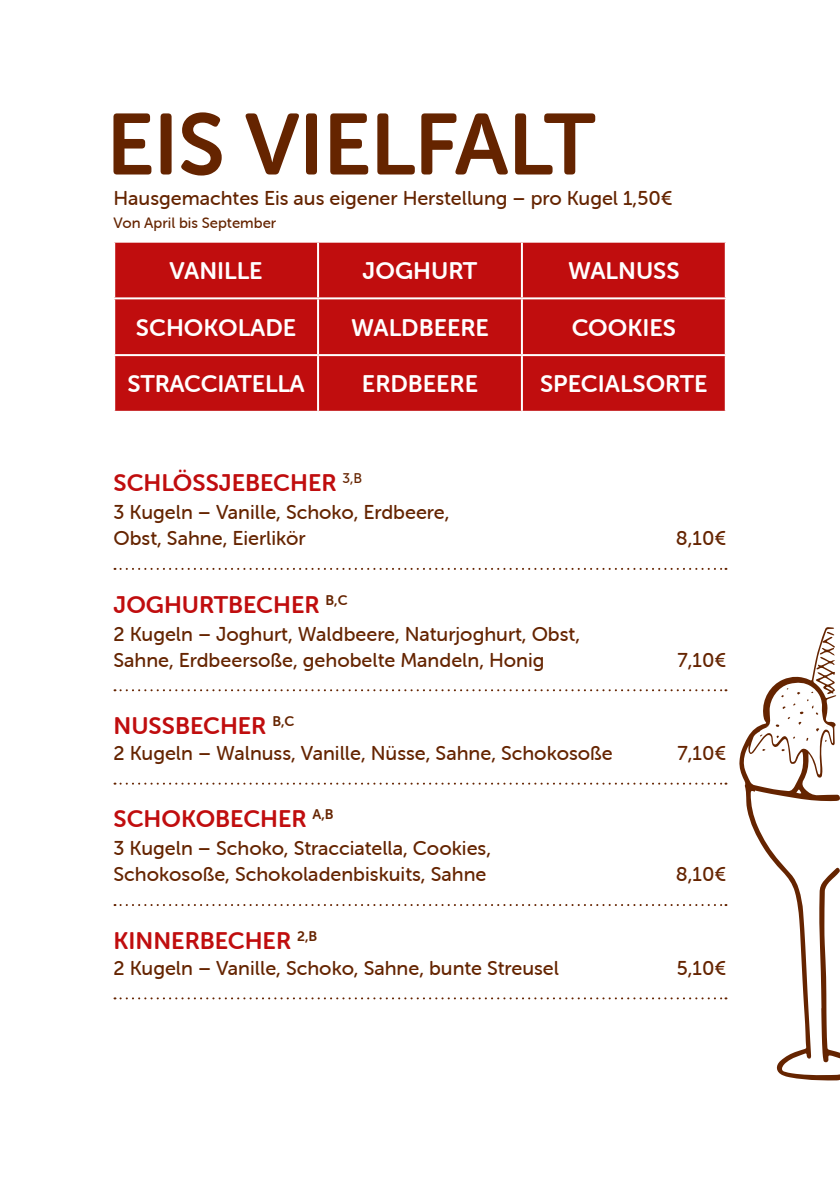
<style>
.page{position:relative;width:840px;height:1191px;background:#fff}
.page>*{position:absolute;margin:0;border:0;box-sizing:border-box;transform-origin:0 0}
.t1{font:86px "Museo Sans Rounded 700";letter-spacing:-.01em;color:#652400}
.t2{font:24px "Museo Sans Rounded 700";color:#fff}
.t3{font:24px "Museo Sans Rounded 700";color:#c00d0e}
.t4{font:20px/26px "Museo Sans Rounded 500";color:#652400}
.t5{font:15px "Museo Sans Rounded 500";color:#652400}
</style>
<div class="page">
<svg style="left:114px;top:568px;width:612px;height:2px"></svg>
<svg style="left:114px;top:689px;width:612px;height:2px"></svg>
<svg style="left:114px;top:782px;width:612px;height:2px"></svg>
<svg style="left:114px;top:904px;width:612px;height:2px"></svg>
<svg style="left:114px;top:997px;width:612px;height:2px"></svg>
<svg style="left:739px;top:627px;width:100px;height:453px"></svg>
<svg style="left:818px;top:867px;width:21px;height:195px"></svg>
<svg style="left:775px;top:632px;width:60px;height:110px"></svg>
<svg style="left:759px;top:726px;width:9px;height:10px"></svg>
<div style="left:115px;top:243px;width:609px;height:168px;background:#c00d0e"></div>
<hr style="left:317px;top:243px;width:2px;height:54px;background:#fff">
<hr style="left:520px;top:243px;width:2px;height:54px;background:#fff">
<hr style="left:113px;top:297px;width:205px;height:2px;background:#fff">
<hr style="left:318px;top:297px;width:203px;height:2px;background:#fff">
<hr style="left:317px;top:299px;width:2px;height:55px;background:#fff">
<hr style="left:521px;top:297px;width:205px;height:2px;background:#fff">
<hr style="left:520px;top:299px;width:2px;height:55px;background:#fff">
<hr style="left:113px;top:354px;width:205px;height:2px;background:#fff">
<hr style="left:318px;top:354px;width:203px;height:2px;background:#fff">
<hr style="left:317px;top:356px;width:2px;height:55px;background:#fff">
<hr style="left:521px;top:354px;width:205px;height:2px;background:#fff">
<hr style="left:520px;top:356px;width:2px;height:55px;background:#fff">
<h1 class="t1" style="left:106px;top:97px;width:490px">EIS VIELFALT</h1>
<p class="t4" style="left:113px;top:185px;width:560px">Hausgemachtes Eis aus eigener Herstellung – pro Kugel 1,50€</p>
<p class="t5" style="left:113px;top:214px;width:164px">Von April bis September</p>
<p class="t2" style="left:169px;top:257px;width:94px">VANILLE</p>
<p class="t2" style="left:362px;top:257px;width:116px">JOGHURT</p>
<p class="t2" style="left:567px;top:257px;width:113px">WALNUSS</p>
<p class="t2" style="left:136px;top:314px;width:162px">SCHOKOLADE</p>
<p class="t2" style="left:351px;top:314px;width:139px">WALDBEERE</p>
<p class="t2" style="left:571px;top:314px;width:106px">COOKIES</p>
<p class="t2" style="left:127px;top:371px;width:179px">STRACCIATELLA</p>
<p class="t2" style="left:362px;top:371px;width:117px">ERDBEERE</p>
<p class="t2" style="left:539px;top:371px;width:169px">SPECIALSORTE</p>
<p class="t3" style="left:113px;top:469px;width:250px">SCHLÖSSJEBECHER <sup>3,B</sup></p>
<p class="t4" style="left:113px;top:499px;width:337px">3 Kugeln – Vanille, Schoko, Erdbeere,<br>Obst, Sahne, Eierlikör</p>
<p class="t3" style="left:113px;top:591px;width:235px">JOGHURTBECHER <sup>B,C</sup></p>
<p class="t4" style="left:113px;top:621px;width:468px">2 Kugeln – Joghurt, Waldbeere, Naturjoghurt, Obst,<br>Sahne, Erdbeersoße, gehobelte Mandeln, Honig</p>
<p class="t4" style="left:675px;top:525px;width:52px">8,10€</p>
<p class="t4" style="left:677px;top:647px;width:50px">7,10€</p>
<p class="t3" style="left:113px;top:712px;width:182px">NUSSBECHER <sup>B,C</sup></p>
<p class="t4" style="left:113px;top:740px;width:500px">2 Kugeln – Walnuss, Vanille, Nüsse, Sahne, Schokosoße</p>
<p class="t4" style="left:677px;top:740px;width:50px">7,10€</p>
<p class="t3" style="left:113px;top:805px;width:221px">SCHOKOBECHER <sup>A,B</sup></p>
<p class="t4" style="left:113px;top:835px;width:379px">3 Kugeln – Schoko, Stracciatella, Cookies,<br>Schokosoße, Schokoladenbiskuits, Sahne</p>
<p class="t4" style="left:675px;top:861px;width:52px">8,10€</p>
<p class="t3" style="left:113px;top:927px;width:205px">KINNERBECHER <sup>2,B</sup></p>
<p class="t4" style="left:113px;top:955px;width:447px">2 Kugeln – Vanille, Schoko, Sahne, bunte Streusel</p>
<p class="t4" style="left:676px;top:955px;width:51px">5,10€</p>
</div>
